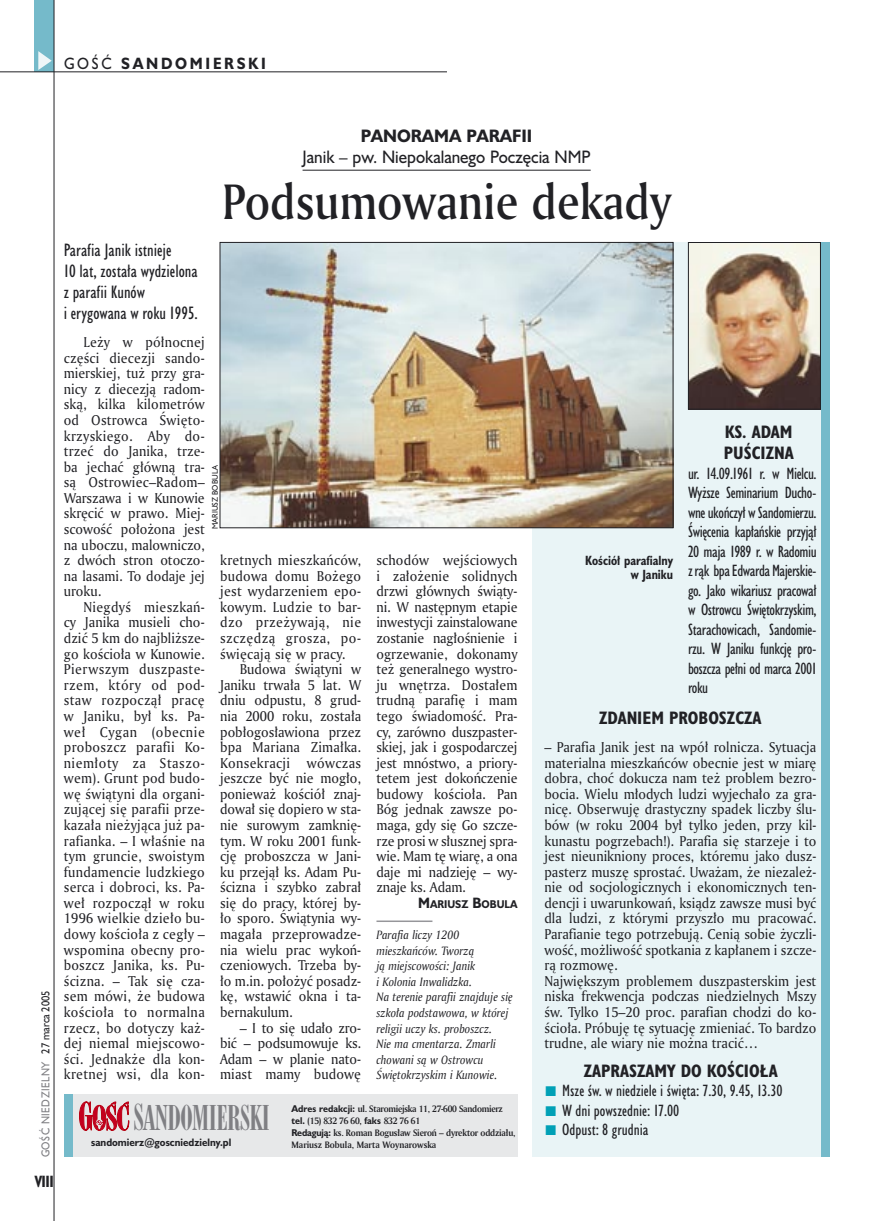
<style>
.page{position:relative;width:872px;height:1221px;background:#fff}
.page>*{position:absolute;margin:0;border:0;box-sizing:border-box;transform-origin:0 0}
._05a_tytyl_AmMd_32_pt{font:48px "Amerigo Md PL";color:#212125;scale:.9 1}
._05a_tytyl_AmMd_48_pt{font:33px "Modern 735 PL";letter-spacing:-.015em;color:#7f7f83;scale:.9 1}
._06-4_lead_lokal_HuCn_11_pt{font:16.5px/21px "Humanst 521 Cn PL";color:#212125}
._04-2_tytul_ramki{font:700 16.5px/21px "Humanst 521 Cn PL";color:#212125}
._04-3_nadtytul_lokal{font:16.5px/21px "Humanst 521 PL";color:#212125;text-align:center;scale:.94 1}
._03-2_body_do_ramki{font:15px/19.5px "Humanst 521 Cn PL";color:#212125;text-align:justify}
._15a_temat_lewo{font:700 15px "Humanst 521 PL";letter-spacing:.2em;color:#212125;scale:.9 1}
._16_pagina_lewa{font:700 15px "Humanst 521 Cn PL";color:#212125;scale:.94 1}
._01_body_tekst{font:13.8px/15.6px "Amerigo PL";color:#212125;text-align:justify;scale:.94 1}
._03-4_body_liturgii{font:13.8px/15.6px "Amerigo PL";color:#212125;text-align:justify;scale:.94 1}
._09_podpis_zdjecia_HuCnB{font:700 12.3px "Humanst 521 Cn PL";color:#212125;scale:.94 1}
._13_notka_koncowa_Am{font:italic 11.7px/15.6px "Amerigo PL";color:#212125;scale:.94 1}
._18a_data_lewa_GOSC{font:10.5px "Humanst 521 PL";letter-spacing:.05em;color:#7f7f83;scale:.9 1}
._18_data_lewa{font:10.5px "Humanst 521 PL";color:#212125;scale:.9 1}
._12a_autor_na_koncu_HuBd{font:700 10.35px "Humanst 521 PL";color:#212125;scale:.9 1}
._20a_stopka_adres{font:700 9.9px "Humanst 521 PL";color:#212125;scale:.94 1}
._20b_stopka_dzial{font:700 9px "Amerigo PL";letter-spacing:-.02em;color:#212125;scale:.94 1}
._20b_stopka_dzial-2{font:700 9px "Amerigo PL";color:#212125;scale:.94 1}
._09a_autor_zdjecia_Hu_5_pt{font:7.5px "Humanst 521 PL";color:#212125;scale:.94 1}
.s1{font-weight:400}
.s2{font-weight:700}
.s3{font-size:13.8px}
.s4{font-size:34.5px}
.s5{font-family:"Humanst 521 PL"}
</style>
<div class="page">
<hr style="left:376px;top:920px;width:56px;height:2px;background:#96969a">
<div style="left:532px;top:242px;width:296px;height:914px;background:#e9f4f6"></div>
<div style="left:821px;top:242px;width:8px;height:914px;background:#75baca"></div>
<hr style="left:302px;top:170px;width:288px;height:1px;background:#212125">
<div style="left:64px;top:1094px;width:453px;height:62px;background:#e7e8e9"></div>
<div style="left:64px;top:1094px;width:8px;height:62px;background:#75baca"></div>
<svg style="left:79px;top:1101px;width:50px;height:29px"></svg>
<div style="left:35px;top:0;width:19px;height:72px;background:#75baca"></div>
<svg style="left:38px;top:51px;width:14px;height:19px"></svg>
<hr style="left:54px;top:0;width:1px;height:1220px;background:#212125">
<hr style="left:0;top:72px;width:447px;height:1px;background:#212125">
<img style="left:690px;top:244px;width:128px;height:163px">
<div style="left:688px;top:242px;width:132px;height:167px;border:1px solid #212125"></div>
<img style="left:222px;top:244px;width:449px;height:282px">
<div style="left:220px;top:242px;width:453px;height:286px;border:1px solid #212125"></div>
<p class="_15a_temat_lewo" style="left:64px;top:53px;width:226px"><span class="s1">GOŚĆ</span> SANDOMIERSKI</p>
<p class="_18_data_lewa" style="left:38px;top:1053px;width:71px;rotate:-90deg">27 marca 2005</p>
<p class="_18a_data_lewa_GOSC" style="left:38px;top:1157px;width:108px;rotate:-90deg">GOŚĆ NIEDZIELNY</p>
<p class="_16_pagina_lewa" style="left:35px;top:1170px;width:22px">VIII</p>
<p class="_04-3_nadtytul_lokal" style="left:302px;top:125px;width:308px"><span class="s2">PANORAMA PARAFII<br></span>Janik – pw. Niepokalanego Poczęcia NMP</p>
<p class="_05a_tytyl_AmMd_32_pt" style="left:222px;top:170px;width:500px">Podsumowanie dekady</p>
<p class="_06-4_lead_lokal_HuCn_11_pt" style="left:64px;top:239px;width:136px">Parafia Janik istnieje<br>10 lat, została wydzielona z parafii Kunów<br>i erygowana w roku 1995.</p>
<p class="_01_body_tekst" style="left:64px;top:334px;width:152px;text-indent:20px">Leży w północnej części diecezji sando&shy;mierskiej, tuż przy gra&shy;nicy z diecezją radom&shy;ską, kilka kilometrów od Ostrowca Święto&shy;krzyskiego. Aby do&shy;trzeć do Janika, trze&shy;ba jechać główną tra&shy;są Ostrowiec–Radom– Warszawa i w Kunowie skręcić w prawo. Miej&shy;scowość położona jest na uboczu, malowniczo, z dwóch stron otoczo&shy;na lasami. To dodaje jej uroku.</p>
<p class="_01_body_tekst" style="left:64px;top:598px;width:152px;text-indent:20px">Niegdyś mieszkań&shy;cy Janika musieli cho&shy;dzić 5 km do najbliższe&shy;go kościoła w Kunowie.<br>Pierwszym duszpaste&shy;rzem, który od pod&shy;staw rozpoczął pracę w Janiku, był ks. Pa&shy;weł Cygan (obecnie proboszcz parafii Ko&shy;niemłoty za Staszo&shy;wem). Grunt pod budo&shy;wę świątyni dla organi&shy;zującej się parafii prze&shy;kazała nieżyjąca już pa&shy;rafianka. – I właśnie na tym gruncie, swoistym fundamencie ludzkiego serca i dobroci, ks. Pa&shy;weł rozpoczął w roku 1996 wielkie dzieło bu&shy;dowy kościoła z cegły – wspomina obecny pro&shy;boszcz Janika, ks. Pu&shy;ścizna. – Tak się cza&shy;sem mówi, że budowa kościoła to normalna rzecz, bo dotyczy każ&shy;dej niemal miejscowo&shy;ści. Jednakże dla kon&shy;kretnej wsi, dla kon-</p>
<p class="_09a_autor_zdjecia_Hu_5_pt" style="left:210px;top:529px;width:69px;rotate:-90deg">MARIUSZ BOBULA</p>
<p class="_01_body_tekst" style="left:220px;top:552px;width:152px">kretnych mieszkańców, budowa domu Bożego jest wydarzeniem epo&shy;kowym. Ludzie to bar&shy;dzo przeżywają, nie szczędzą grosza, po&shy;święcają się w pracy.</p>
<p class="_01_body_tekst" style="left:220px;top:661px;width:152px;text-indent:20px">Budowa świątyni w Janiku trwała 5 lat. W dniu odpustu, 8 grud&shy;nia 2000 roku, została pobłogosławiona przez bpa Mariana Zimałka.<br>Konsekracji wówczas jeszcze być nie mogło, ponieważ kościół znaj&shy;dował się dopiero w sta&shy;nie surowym zamknię&shy;tym. W roku 2001 funk&shy;cję proboszcza w Jani&shy;ku przejął ks. Adam Pu&shy;ścizna i szybko zabrał się do pracy, której by&shy;ło sporo. Świątynia wy&shy;magała przeprowadze&shy;nia wielu prac wykoń&shy;czeniowych. Trzeba by&shy;ło m.in. położyć posadz&shy;kę, wstawić okna i ta&shy;bernakulum.</p>
<p class="_01_body_tekst" style="left:220px;top:1019px;width:151px;text-indent:20px">– I to się udało zro&shy;bić – podsumowuje ks.<br>Adam – w planie nato&shy;miast mamy budowę</p>
<p class="_01_body_tekst" style="left:376px;top:552px;width:152px">schodów wejściowych i założenie solidnych drzwi głównych świąty&shy;ni. W następnym etapie inwestycji zainstalowane zostanie nagłośnienie i ogrzewanie, dokonamy też generalnego wystro&shy;ju wnętrza. Dostałem trudną parafię i mam tego świadomość. Pra&shy;cy, zarówno duszpaster&shy;skiej, jak i gospodarczej jest mnóstwo, a priory&shy;tetem jest dokończenie budowy kościoła. Pan Bóg jednak zawsze po&shy;maga, gdy się Go szcze&shy;rze prosi w słusznej spra&shy;wie. Mam tę wiarę, a ona daje mi nadzieję – wy&shy;znaje ks. Adam.</p>
<p class="_12a_autor_na_koncu_HuBd" style="left:418px;top:896px;width:112px"><span class="s3">M</span>ARIUSZ <span class="s3">B</span>OBULA</p>
<p class="_13_notka_koncowa_Am" style="left:376px;top:926px;width:147px">Parafia liczy 1200 mieszkańców. Tworzą<br>ją miejscowości: Janik<br>i Kolonia Inwalidzka.<br>Na terenie parafii znajduje się szkoła podstawowa, w której religii uczy ks. proboszcz.<br>Nie ma cmentarza. Zmarli chowani są w Ostrowcu<br>Świętokrzyskim i Kunowie.</p>
<p class="_05a_tytyl_AmMd_48_pt" style="left:133px;top:1097px;width:153px"><span class="s4">S</span>ANDOMIERSKI</p>
<p class="_20a_stopka_adres" style="left:91px;top:1135px;width:151px">sandomierz@goscniedzielny.pl</p>
<p class="_20b_stopka_dzial" style="left:291px;top:1102px;width:226px"><span class="s5">Adres redakcji:</span> ul. Staromiejska 11, 27-600 Sandomierz</p>
<p class="_20b_stopka_dzial" style="left:291px;top:1114px;width:138px"><span class="s5">tel.</span> (15) 832 76 60, <span class="s5">faks</span> 832 76 61</p>
<p class="_20b_stopka_dzial" style="left:291px;top:1126px;width:240px"><span class="s5">Redagują:</span> ks. Roman Bogusław Sieroń – dyrektor oddziału,</p>
<p class="_20b_stopka_dzial-2" style="left:291px;top:1138px;width:155px">Mariusz Bobula, Marta Woynarowska</p>
<p class="_09_podpis_zdjecia_HuCnB" style="left:585px;top:551px;width:95px">Kościół parafialny</p>
<p class="_09_podpis_zdjecia_HuCnB" style="left:631px;top:566px;width:47px">w Janiku</p>
<p class="_04-2_tytul_ramki" style="left:724px;top:421px;width:71px">KS. ADAM<br>PUŚCIZNA</p>
<p class="_03-2_body_do_ramki" style="left:688px;top:463px;width:130px">ur. 14.09.1961 r. w Mielcu.<br>Wyższe Seminarium Ducho&shy;wne ukończył w Sandomierzu.<br>Święcenia kapłańskie przyjął 20 maja 1989 r. w Radomiu z rąk bpa Edwarda Majerskie&shy;go. Jako wikariusz pracował w Ostrowcu Świętokrzyskim, Starachowicach, Sandomie&shy;rzu. W Janiku funkcję pro&shy;boszcza pełni od marca 2001 roku</p>
<p class="_04-2_tytul_ramki" style="left:599px;top:707px;width:164px">ZDANIEM PROBOSZCZA</p>
<p class="_03-4_body_liturgii" style="left:544px;top:739px;width:291px">– Parafia Janik jest na wpół rolnicza. Sytuacja materialna mieszkańców obecnie jest w miarę dobra, choć dokucza nam też problem bezro&shy;bocia. Wielu młodych ludzi wyjechało za gra&shy;nicę. Obserwuję drastyczny spadek liczby ślu&shy;bów (w roku 2004 był tylko jeden, przy kil&shy;kunastu pogrzebach!). Parafia się starzeje i to jest nieunikniony proces, któremu jako dusz&shy;pasterz muszę sprostać. Uważam, że niezależ&shy;nie od socjologicznych i ekonomicznych ten&shy;dencji i uwarunkowań, ksiądz zawsze musi być dla ludzi, z którymi przyszło mu pracować.<br>Parafianie tego potrzebują. Cenią sobie życzli&shy;wość, możliwość spotkania z kapłanem i szcze&shy;rą rozmowę.</p>
<p class="_03-4_body_liturgii" style="left:544px;top:972px;width:291px">Największym problemem duszpasterskim jest niska frekwencja podczas niedzielnych Mszy św. Tylko 15–20 proc. parafian chodzi do ko&shy;ścioła. Próbuję tę sytuację zmieniać. To bardzo trudne, ale wiary nie można tracić…</p>
<p class="_04-2_tytul_ramki" style="left:584px;top:1059px;width:195px">ZAPRASZAMY DO KOŚCIOŁA</p>
<p class="_03-2_body_do_ramki" style="left:562px;top:1080px;width:222px">Msze św. w niedziele i święta: 7.30, 9.45, 13.30</p>
<p class="_03-2_body_do_ramki" style="left:562px;top:1100px;width:119px">W dni powszednie: 17.00</p>
<p class="_03-2_body_do_ramki" style="left:562px;top:1119px;width:88px">Odpust: 8 grudnia</p>
</div>
